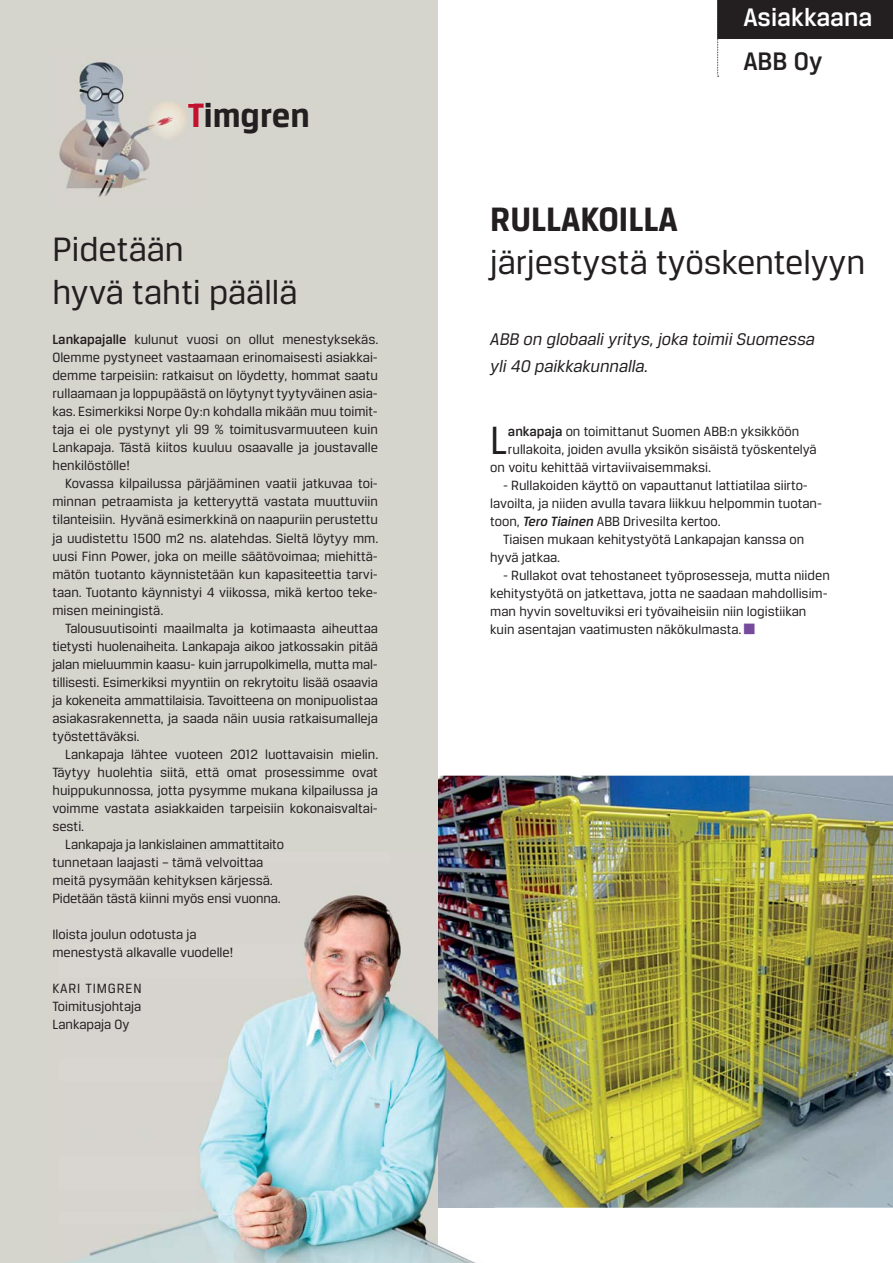
<style>
.page{position:relative;width:893px;height:1263px;background:#fff}
.page>*{position:absolute;margin:0;border:0;box-sizing:border-box;transform-origin:0 0}
.t1{font:42px "Breuer Text";color:#231f20}
.t2{font:36px/43.2px "Breuer Text";color:#231f20}
.t3{font:700 36px "Breuer Text";color:#231f20}
.t4{font:500 27px "Breuer Text";color:#fff}
.t5{font:500 27px "Breuer Text";color:#231f20}
.t6{font:italic 18px/27px "Breuer Text";color:#231f20}
.t7{font:14.25px/18px "Breuer Text";color:#231f20;text-align:justify}
.s1{color:#c41130}
.s2{font-weight:500}
.s3{font-weight:500;font-style:italic}
</style>
<div class="page">
<img style="left:437px;top:776px;width:456px;height:432px">
<div style="left:0;top:0;width:437px;height:1263px;background:#d5d5ce"></div>
<img style="left:59px;top:62px;width:127px;height:135px">
<img style="left:70px;top:852px;width:424px;height:411px">
<svg style="left:717px;top:0;width:176px;height:77px"></svg>
<h2 class="t3" style="left:188px;top:102px;width:123px"><span class="s1">T</span>imgren</h2>
<h2 class="t2" style="left:52px;top:231px;width:246px">Pidetään<br>hyvä tahti päällä</h2>
<p class="t7" style="left:52px;top:332px;width:328px"><span class="s2">Lankapajalle</span> kulunut vuosi on ollut menestyksekäs.<br>Olemme pystyneet vastaamaan erinomaisesti asiakkai&shy;demme tarpeisiin: ratkaisut on löydetty, hommat saatu rullaamaan ja loppupäästä on löytynyt tyytyväinen asia&shy;kas. Esimerkiksi Norpe Oy:n kohdalla mikään muu toimit&shy;taja ei ole pystynyt yli 99 % toimitusvarmuuteen kuin Lankapaja. Tästä kiitos kuuluu osaavalle ja joustavalle henkilöstölle!</p>
<p class="t7" style="left:52px;top:476px;width:328px;text-indent:13px">Kovassa kilpailussa pärjääminen vaatii jatkuvaa toi&shy;minnan petraamista ja ketteryyttä vastata muuttuviin tilanteisiin. Hyvänä esimerkkinä on naapuriin perustettu ja uudistettu 1500 m2 ns. alatehdas. Sieltä löytyy mm. uusi Finn Power, joka on meille säätövoimaa; miehittä&shy;mätön tuotanto käynnistetään kun kapasiteettia tarvi&shy;taan. Tuotanto käynnistyi 4 viikossa, mikä kertoo teke&shy;misen meiningistä.</p>
<p class="t7" style="left:52px;top:620px;width:327px;text-indent:13px">Talousuutisointi maailmalta ja kotimaasta aiheuttaa tietysti huolenaiheita. Lankapaja aikoo jatkossakin pi tää jalan mieluummin kaasu- kuin jarrupolkimella, mutta mal&shy;tillisesti. Esimerkiksi myyntiin on rekrytoitu lisää osaavia ja kokeneita ammattilaisia. Tavoitteena on moni puolistaa asiakasrakennetta, ja saada näin uusia ratkaisumalleja työstettäväksi.</p>
<p class="t7" style="left:65px;top:746px;width:315px">Lankapaja lähtee vuoteen 2012 luottavaisin mielin.</p>
<p class="t7" style="left:52px;top:764px;width:327px">Täytyy huolehtia siitä, että omat prosessimme ovat</p>
<p class="t7" style="left:52px;top:782px;width:327px">huippukunnossa, jotta pysymme mukana kilpailussa ja</p>
<p class="t7" style="left:52px;top:800px;width:327px">voimme vastata asiakkaiden tarpeisiin kokonaisvaltai-</p>
<p class="t7" style="left:52px;top:818px;width:33px">sesti.</p>
<p class="t7" style="left:65px;top:836px;width:220px">Lankapaja ja lankislainen ammattitaito</p>
<p class="t7" style="left:52px;top:854px;width:213px">tunnetaan laajasti – tämä velvoittaa</p>
<p class="t7" style="left:52px;top:872px;width:222px">meitä pysymään kehityksen kärjessä.</p>
<p class="t7" style="left:52px;top:890px;width:230px">Pidetään tästä kiinni myös ensi vuonna.</p>
<p class="t7" style="left:52px;top:926px;width:182px">Iloista joulun odotusta ja menestystä alkavalle vuodelle!</p>
<p class="t7" style="left:52px;top:980px;width:91px">KARI TIMGREN Toimitusjohtaja Lankapaja Oy</p>
<h3 class="t4" style="left:743px;top:7px;width:131px">Asiakkaana</h3>
<h3 class="t5" style="left:743px;top:50px;width:80px">ABB Oy</h3>
<h2 class="t3" style="left:490px;top:205px;width:189px">RULLAKOILLA</h2>
<h2 class="t2" style="left:490px;top:244px;width:377px">järjestystä työskentelyyn</h2>
<p class="t6" style="left:490px;top:327px;width:326px">ABB on globaali yritys, joka toimii Suomessa yli 40 paikkakunnalla.</p>
<h1 class="t1" style="left:490px;top:424px;width:19px">L</h1>
<p class="t7" style="left:508px;top:424px;width:293px"><span class="s2">ankapaja</span> on toimittanut Suomen ABB:n yksikköön</p>
<p class="t7" style="left:508px;top:442px;width:310px">rullakoita, joiden avulla yksikön sisäistä työskentelyä</p>
<p class="t7" style="left:490px;top:460px;width:222px">on voitu kehittää virtaviivaisemmaksi.</p>
<p class="t7" style="left:490px;top:478px;width:333px;text-align:left;text-indent:13px">- Rullakoiden käyttö on vapauttanut lattiatilaa siirto&shy;lavoilta, ja niiden avulla tavara liikkuu helpommin tuotan&shy;toon, <span class="s3">Tero Tiainen</span> ABB Drivesilta kertoo.</p>
<p class="t7" style="left:490px;top:532px;width:316px;text-indent:13px">Tiaisen mukaan kehitystyötä Lankapajan kanssa on hyvä jatkaa.</p>
<p class="t7" style="left:490px;top:568px;width:341px;text-align:left;text-indent:13px">- Rullakot ovat tehostaneet työprosesseja, mutta niiden kehitystyötä on jatkettava, jotta ne saadaan mahdollisim&shy;man hyvin soveltuviksi eri työvaiheisiin niin logistiikan kuin asentajan vaatimusten näkökulmasta.</p>
</div>
